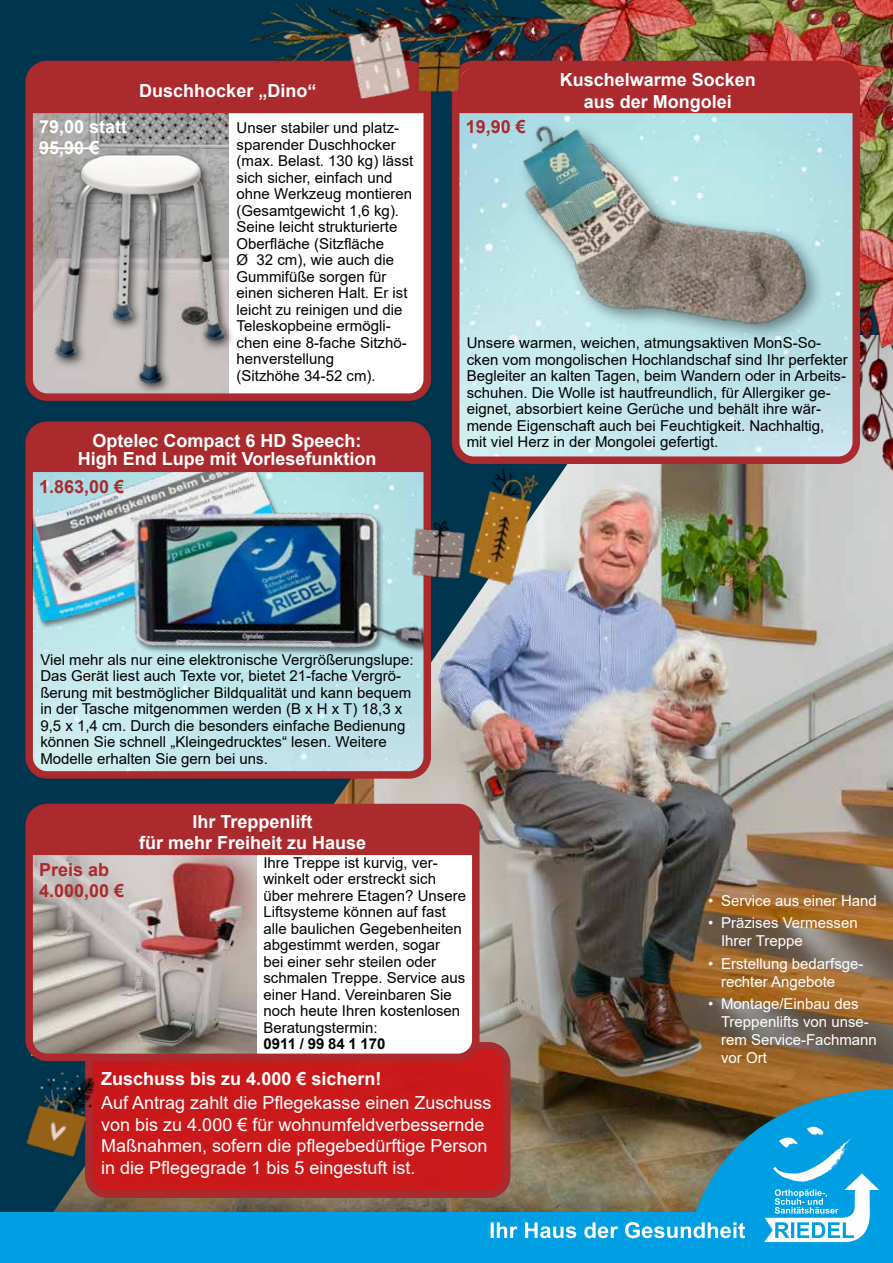
<style>
.page{position:relative;width:893px;height:1263px;background:#00354e}
.page>*{position:absolute;margin:0;border:0;box-sizing:border-box;transform-origin:0 0}
.t1{font:700 18px/21.6px "Arial";color:#fff;text-align:center}
.t2{font:18px/21.6px "Arial";color:#fff}
.t3{font:700 18px/21.6px "Arial";color:#aa2a2d}
.t4{font:15px/16.5px "Arial";color:#000}
.t5{font:15px/18px "Arial";color:#fff}
.t6{font:700 15px "Arial";color:#000}
</style>
<div class="page">
<img style="left:48px;top:480px;width:845px;height:732px">
<div style="left:0;top:1212px;width:893px;height:51px;background:#009fe3"></div>
<svg style="left:491px;top:1088px;width:402px;height:155px;background:#4e8895"></svg>
<img style="left:225px;top:0;width:668px;height:480px">
<div style="left:89px;top:1046px;width:417px;height:148px;background:#cd1719;border-radius:18px"></div>
<div style="left:85px;top:1042px;width:425px;height:156px;border:8px solid #aa2a2d;border-radius:18px"></div>
<img style="left:461px;top:64px;width:395px;height:396px">
<div style="left:452px;top:61px;width:408px;height:403px;border:8px solid #aa2a2d;border-radius:18px"></div>
<img style="left:495px;top:113px;width:343px;height:302px">
<div style="left:467px;top:67px;width:391px;height:46px;background:#aa2a2d"></div>
<img style="left:34px;top:425px;width:393px;height:350px">
<div style="left:25px;top:421px;width:406px;height:358px;border:8px solid #aa2a2d;border-radius:18px"></div>
<img style="left:33px;top:472px;width:390px;height:206px">
<div style="left:30px;top:426px;width:396px;height:46px;background:#aa2a2d"></div>
<div style="left:29px;top:64px;width:398px;height:333px;background:#fff;border-radius:18px"></div>
<img style="left:34px;top:113px;width:194px;height:279px">
<div style="left:25px;top:61px;width:406px;height:340px;border:8px solid #aa2a2d;border-radius:18px"></div>
<div style="left:29px;top:67px;width:314px;height:46px;background:#aa2a2d"></div>
<img style="left:37px;top:132px;width:195px;height:260px">
<hr style="left:39px;top:147px;width:60px;height:2px;background:#fff">
<div style="left:29px;top:807px;width:447px;height:250px;background:#fff;border-radius:18px"></div>
<img style="left:34px;top:855px;width:222px;height:197px">
<div style="left:25px;top:804px;width:455px;height:257px;border:8px solid #aa2a2d;border-radius:18px"></div>
<div style="left:32px;top:809px;width:442px;height:46px;background:#aa2a2d"></div>
<img style="left:26px;top:1056px;width:75px;height:118px">
<img style="left:403px;top:436px;width:145px;height:164px">
<img style="left:343px;top:3px;width:124px;height:115px">
<p class="t1" style="left:39px;top:116px;width:90px;text-align:left">79,00 statt<br>95,90 €</p>
<p class="t1" style="left:139px;top:80px;width:179px">Duschhocker „Dino“</p>
<p class="t4" style="left:237px;top:120px;width:178px">Unser stabiler und platz&shy;sparender Duschhocker (max. Belast. 130 kg) lässt sich sicher, einfach und ohne Werkzeug montieren (Gesamtgewicht 1,6 kg).<br>Seine leicht strukturierte<br>Oberfläche (Sitzfläche<br>Ø 32 cm), wie auch die<br>Gummifüße sorgen für einen sicheren Halt. Er ist leicht zu reinigen und die<br>Teleskopbeine ermögli&shy;chen eine 8-fache Sitzhö&shy;henverstellung<br>(Sitzhöhe 34-52 cm).</p>
<p class="t1" style="left:78px;top:431px;width:300px;line-height:18px">Optelec Compact 6 HD Speech:<br>High End Lupe mit Vorlesefunktion</p>
<p class="t3" style="left:39px;top:476px;width:87px">1.863,00 €</p>
<p class="t3" style="left:466px;top:116px;width:62px">19,90 €</p>
<p class="t1" style="left:560px;top:69px;width:198px">Kuschelwarme Socken aus der Mongolei</p>
<p class="t4" style="left:467px;top:334px;width:382px">Unsere warmen, weichen, atmungsaktiven MonS-So&shy;cken vom mongolischen Hochlandschaf sind Ihr perfekter Begleiter an kalten Tagen, beim Wandern oder in Arbeits&shy;schuhen. Die Wolle ist hautfreundlich, für Allergiker ge&shy;eignet, absorbiert keine Gerüche und behält ihre wär&shy;mende Eigenschaft auch bei Feuchtigkeit. Nachhaltig, mit viel Herz in der Mongolei gefertigt.</p>
<p class="t4" style="left:40px;top:651px;width:375px">Viel mehr als nur eine elektronische Vergrößerungslupe:<br>Das Gerät liest auch Texte vor, bietet 21-fache Vergrö&shy;ßerung mit bestmöglicher Bildqualität und kann bequem in der Tasche mitgenommen werden (B x H x T) 18,3 x 9,5 x 1,4 cm. Durch die besonders einfache Bedienung können Sie schnell „Kleingedrucktes“ lesen. Weitere Modelle erhalten Sie gern bei uns.</p>
<p class="t3" style="left:39px;top:859px;width:87px">Preis ab<br>4.000,00 €</p>
<p class="t1" style="left:139px;top:811px;width:229px">Ihr Treppenlift<br>für mehr Freiheit zu Hause</p>
<p class="t4" style="left:263px;top:854px;width:204px">Ihre Treppe ist kurvig, ver&shy;winkelt oder erstreckt sich über mehrere Etagen? Unsere<br>Liftsysteme können auf fast alle baulichen Gegebenheiten abgestimmt werden, sogar<br>bei einer sehr steilen oder schmalen Treppe. Service aus einer Hand. Vereinbaren Sie noch heute Ihren kostenlosen<br>Beratungstermin:</p>
<p class="t6" style="left:263px;top:1033px;width:124px">0911 / 99 84 1 170</p>
<p class="t1" style="left:101px;top:1068px;width:282px">Zuschuss bis zu 4.000 € sichern!</p>
<p class="t2" style="left:101px;top:1092px;width:392px">Auf Antrag zahlt die Pflegekasse einen Zuschuss von bis zu 4.000 € für wohnumfeldverbessernde Maßnahmen, sofern die pflegebedürftige Person in die Pflegegrade 1 bis 5 eingestuft ist.</p>
<p class="t5" style="left:708px;top:892px;width:170px">• Service aus einer Hand</p>
<p class="t5" style="left:721px;top:914px;width:138px;text-indent:-13px">• Präzises Vermessen<br>Ihrer Treppe</p>
<p class="t5" style="left:721px;top:954px;width:144px;text-indent:-13px">• Erstellung bedarfsge&shy;rechter Angebote</p>
<p class="t5" style="left:721px;top:994px;width:157px;text-indent:-13px">• Montage/Einbau des<br>Treppenlifts von unse&shy;rem Service-Fachmann vor Ort</p>
</div>
